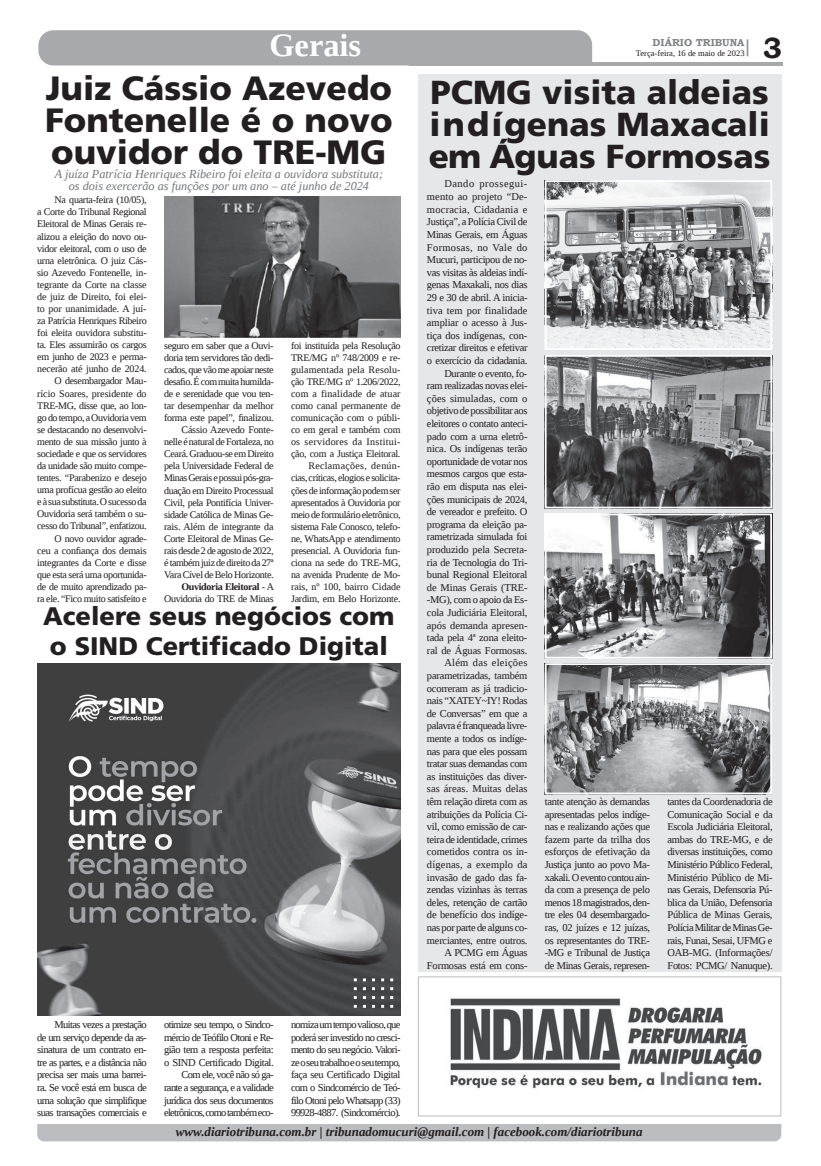
<style>
.page{position:relative;width:821px;height:1166px;background:#fff}
.page>*{position:absolute;margin:0;border:0;box-sizing:border-box;transform-origin:0 0}
.t1{font:900 33.69px/31.9px "Frutiger LT Std";color:#231f20;text-align:justify}
.t2{font:900 33.25px/31.9px "Frutiger LT Std";color:#231f20;text-align:justify}
.t3{font:700 32.38px "Liberation Serif";color:#fff}
.t4{font:700 29.31px "Bookman Old Style";color:#231f20}
.t5{font:900 25.38px/29.8px "Frutiger LT Std";color:#231f20}
.t6{font:italic 700 12.95px "Liberation Serif";color:#231f20}
.t7{font:italic 12.25px/12.2px "Liberation Serif";color:#76787b;text-align:center}
.t8{font:10.5px/12.6px "Liberation Serif";letter-spacing:-.03em;color:#231f20;text-align:justify}
.t9{font:10.5px/12.6px "Liberation Serif";letter-spacing:-.06em;color:#231f20;text-align:right}
.t10{font:10.06px/12.1px "Liberation Serif";letter-spacing:-.035em;color:#231f20;text-align:right}
.t11{font:700 10.06px "Bookman Old Style";color:#808285}
.t12{font:8.4px "Liberation Serif";color:#231f20}
.s1{font-weight:700}
</style>
<div class="page">
<hr style="left:409px;top:62px;width:374px;height:3px;background:#a8a9ad">
<div style="left:38px;top:30px;width:554px;height:35px;background:#a8a9ad"></div>
<svg style="left:747px;top:39px;width:1px;height:17px"></svg>
<div style="left:37px;top:1124px;width:744px;height:17px;background:#bcbdc0"></div>
<div style="left:418px;top:74px;width:363px;height:898px;background:#e6e7e9"></div>
<img style="left:164px;top:196px;width:237px;height:141px">
<img style="left:548px;top:183px;width:221px;height:164px">
<div style="left:545px;top:180px;width:227px;height:170px;border:2px solid #fff"></div>
<img style="left:548px;top:516px;width:221px;height:139px">
<div style="left:545px;top:513px;width:227px;height:145px;border:2px solid #fff"></div>
<img style="left:548px;top:358px;width:221px;height:147px">
<div style="left:545px;top:355px;width:227px;height:153px;border:2px solid #fff"></div>
<img style="left:548px;top:666px;width:221px;height:125px">
<div style="left:545px;top:663px;width:227px;height:131px;border:2px solid #fff"></div>
<img style="left:450px;top:998px;width:312px;height:91px">
<div style="left:418px;top:976px;width:363px;height:140px;border:1px solid #bcbdc0"></div>
<img style="left:37px;top:663px;width:364px;height:352px">
<h3 class="t3" style="left:269px;top:24px;width:93px">Gerais</h3>
<h1 class="t1" style="left:45px;top:72px;width:349px">Juiz Cássio Azevedo Fontenelle é o novo ouvidor do TRE-MG</h1>
<p class="t7" style="left:55px;top:168px;width:330px">A juíza Patrícia Henriques Ribeiro foi eleita a ouvidora substituta; os dois exercerão as funções por um ano – até junho de 2024</p>
<p class="t10" style="left:37px;top:194px;width:111px">Na quarta-feira (10/05),<br>a Corte do Tribunal Regional<br>Eleitoral de Minas Gerais re&shy;alizou a eleição do novo ou&shy;vidor eleitoral, com o uso de urna eletrônica. O juiz Cás&shy;sio Azevedo Fontenelle, in&shy;tegrante da Corte na classe de juiz de Direito, foi elei&shy;to por unanimidade. A juí&shy;za Patrícia Henriques Ribeiro foi eleita ouvidora substitu&shy;ta. Eles assumirão os cargos em junho de 2023 e perma&shy;necerão até junho de 2024.<br>O desembargador Mau&shy;rício Soares, presidente do<br>TRE-MG, disse que, ao lon&shy;go do tempo, a Ouvidoria vem se destacando no desenvolvi&shy;mento de sua missão junto à sociedade e que os servidores da unidade são muito compe&shy;tentes. “Parabenizo e desejo uma profícua gestão ao eleito e à sua substituta. O sucesso da<br>Ouvidoria será também o su&shy;cesso do Tribunal”, enfatizou.<br>O novo ouvidor agrade-<br>ceu a confiança dos demais integrantes da Corte e disse que esta será uma oportunida&shy;de de muito aprendizado pa&shy;ra ele. “Fico muito satisfeito e</p>
<p class="t10" style="left:164px;top:339px;width:112px">seguro em saber que a Ouvi&shy;doria tem servidores tão dedi&shy;cados, que vão me apoiar neste desafio. É com muita humilda&shy;de e serenidade que vou ten&shy;tar desempenhar da melhor forma este papel”, finalizou.<br>Cássio Azevedo Fonte&shy;nelle é natural de Fortaleza, no<br>Ceará. Graduou-se em Direito pela Universidade Federal de<br>Minas Gerais e possui pós-gra&shy;duação em Direito Processual<br>Civil, pela Pontifícia Univer&shy;sidade Católica de Minas Ge&shy;rais. Além de integrante da<br>Corte Eleitoral de Minas Ge&shy;rais desde 2 de agosto de 2022, é também juiz de direito da 27ª<br>Vara Cível de Belo Horizonte.<br><span class="s1">Ouvidoria Eleitoral</span> - A<br>Ouvidoria do TRE de Minas</p>
<p class="t10" style="left:291px;top:339px;width:111px">foi instituída pela Resolução<br>TRE/MG nº 748/2009 e re&shy;gulamentada pela Resolu&shy;ção TRE/MG nº 1.206/2022, com a finalidade de atuar como canal permanente de comunicação com o públi&shy;co em geral e também com os servidores da Institui&shy;ção, com a Justiça Eleitoral.<br>Reclamações, denún&shy;cias, críticas, elogios e solicita&shy;ções de informação podem ser apresentados à Ouvidoria por meio de formulário eletrônico, sistema Fale Conosco, telefo&shy;ne, WhatsApp e atendimento presencial. A Ouvidoria fun&shy;ciona na sede do TRE-MG, na avenida Prudente de Mo&shy;rais, nº 100, bairro Cidade<br>Jardim, em Belo Horizonte.</p>
<h3 class="t5" style="left:43px;top:601px;width:353px">Acelere seus negócios com o SIND Certificado Digital</h3>
<p class="t8" style="left:37px;top:1018px;width:111px;text-indent:17px">Muitas vezes a prestação de um serviço depende da as&shy;sinatura de um contrato en&shy;tre as partes, e a distância não precisa ser mais uma barrei&shy;ra. Se você está em busca de uma solução que simplifique suas transações comerciais e</p>
<p class="t9" style="left:164px;top:1018px;width:111px">otimize seu tempo, o Sindco&shy;mércio de Teófilo Otoni e Re&shy;gião tem a resposta perfeita: o SIND Certificado Digital.<br>Com ele, você não só ga&shy;rante a segurança, e a validade jurídica dos seus documentos eletrônicos, como também eco-</p>
<p class="t8" style="left:291px;top:1018px;width:111px">nomiza um tempo valioso, que poderá ser investido no cresci&shy;mento do seu negócio. Valori&shy;ze o seu trabalho e o seu tempo, faça seu Certificado Digital com o Sindcomércio de Teó&shy;filo Otoni pelo Whatsapp (33)<br>99928-4887. (Sindcomércio).</p>
<p class="t11" style="left:653px;top:35px;width:93px">DIÁRIO TRIBUNA</p>
<p class="t12" style="left:636px;top:48px;width:110px">Terça-feira, 16 de maio de 2023</p>
<h3 class="t4" style="left:763px;top:27px;width:21px">3</h3>
<h2 class="t2" style="left:429px;top:76px;width:343px">PCMG visita aldeias indígenas Maxacali em Águas Formosas</h2>
<p class="t8" style="left:427px;top:178px;width:102px;text-align:right">Dando prossegui&shy;mento ao projeto “De&shy;mocracia, Cidadania e<br>Justiça”, a Polícia Civil de<br>Minas Gerais, em Águas<br>Formosas, no Vale do<br>Mucuri, participou de no&shy;vas visitas às aldeias indí&shy;genas Maxakali, nos dias<br>29 e 30 de abril. A inicia&shy;tiva tem por finalidade ampliar o acesso à Jus&shy;tiça dos indígenas, con&shy;cretizar direitos e efetivar o exercício da cidadania.<br>Durante o evento, fo&shy;ram realizadas novas elei&shy;ções simuladas, com o objetivo de possibilitar aos eleitores o contato anteci&shy;pado com a urna eletrô&shy;nica. Os indígenas terão oportunidade de votar nos mesmos cargos que esta&shy;rão em disputa nas elei&shy;ções municipais de 2024, de vereador e prefeito. O programa da eleição pa&shy;rametrizada simulada foi produzido pela Secreta&shy;ria de Tecnologia do Tri&shy;bunal Regional Eleitoral de Minas Gerais (TRE--MG), com o apoio da Es&shy;cola Judiciária Eleitoral, após demanda apresen&shy;tada pela 4ª zona eleito&shy;ral de Águas Formosas.<br>Além das eleições parametrizadas, também ocorreram as já tradicio&shy;nais “XATEY~IY! Rodas de Conversas” em que a palavra é franqueada livre&shy;mente a todos os indíge&shy;nas para que eles possam tratar suas demandas com as instituições das diver&shy;sas áreas. Muitas delas têm relação direta com as atribuições da Polícia Ci&shy;vil, como emissão de car&shy;teira de identidade, crimes cometidos contra os in&shy;dígenas, a exemplo da invasão de gado das fa&shy;zendas vizinhas às terras deles, retenção de cartão de benefício dos indíge&shy;nas por parte de alguns co&shy;merciantes, entre outros.<br>A PCMG em Águas<br>Formosas está em cons-</p>
<p class="t8" style="left:545px;top:795px;width:107px">tante atenção às demandas apresentadas pelos indíge&shy;nas e realizando ações que fazem parte da trilha dos esforços de efetivação da Justiça junto ao povo Ma&shy;xakali. O evento contou ain&shy;da com a presença de pelo menos 18 magistrados, den&shy;tre eles 04 desembargado&shy;ras, 02 juízes e 12 juízas, os representantes do TRE--MG e Tribunal de Justiça de Minas Gerais, represen-</p>
<p class="t8" style="left:667px;top:795px;width:107px">tantes da Coordenadoria de Comunicação Social e da Escola Judiciária Eleitoral, ambas do TRE-MG, e de diversas instituições, como Ministério Público Federal, Ministério Público de Mi&shy;nas Gerais, Defensoria Pú&shy;blica da União, Defensoria Pública de Minas Gerais, Polícia Militar de Minas Ge&shy;rais, Funai, Sesai, UFMG e OAB-MG. (Informações/ Fotos: PCMG/ Nanuque).</p>
<p class="t6" style="left:176px;top:1123px;width:468px">www.diariotribuna.com.br | tribunadomucuri@gmail.com | facebook.com/diariotribuna</p>
</div>
